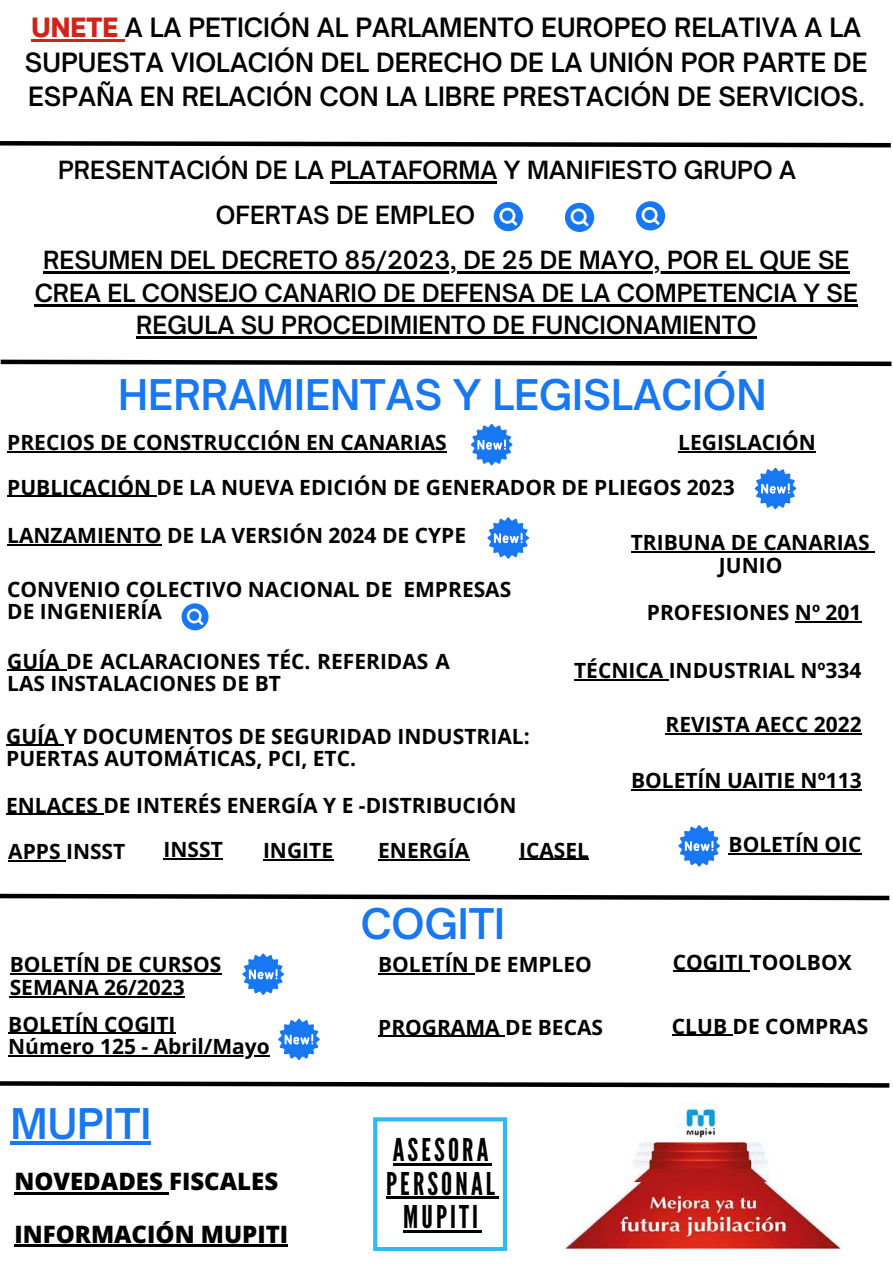
<style>
.page{position:relative;width:893px;height:1264px;background:#fff}
.page>*{position:absolute;margin:0;border:0;box-sizing:border-box;transform-origin:0 0}
.t1{font:600 40.5px "Open Sauce One";color:#1877f2}
.t2{font:31.35px/33.8px "League Gothic";letter-spacing:.1em;color:#000;text-align:center}
.t3{font:600 25.5px/34.8px "Open Sauce One";color:#000}
.t4{font:600 24px/32.5px "Open Sauce One";color:#000;text-align:center}
.t5{font:800 24px/52.5px "Open Sans";color:#000}
.t6{font:700 21px/22.5px "Open Sans";color:#000}
.s1{font-weight:900;color:#d22318}
</style>
<div class="page">
<svg style="left:0;top:141px;width:891px;height:7px"></svg>
<svg style="left:493px;top:202px;width:30px;height:29px"></svg>
<hr style="left:32px;top:39px;width:93px;height:2px;background:#d22318">
<hr style="left:330px;top:181px;width:167px;height:2px;background:#000">
<hr style="left:678px;top:451px;width:138px;height:1px;background:#000">
<hr style="left:43px;top:271px;width:806px;height:2px;background:#000">
<hr style="left:35px;top:304px;width:822px;height:2px;background:#000">
<hr style="left:136px;top:336px;width:620px;height:3px;background:#000">
<svg style="left:565px;top:203px;width:29px;height:29px"></svg>
<svg style="left:635px;top:201px;width:30px;height:29px"></svg>
<svg style="left:181px;top:603px;width:27px;height:27px"></svg>
<hr style="left:519px;top:858px;width:70px;height:1px;background:#000">
<hr style="left:8px;top:860px;width:58px;height:1px;background:#000">
<hr style="left:378px;top:859px;width:91px;height:1px;background:#000">
<hr style="left:631px;top:789px;width:230px;height:1px;background:#000">
<hr style="left:728px;top:853px;width:133px;height:1px;background:#000">
<hr style="left:7px;top:669px;width:59px;height:1px;background:#000">
<hr style="left:164px;top:858px;width:59px;height:1px;background:#000">
<hr style="left:794px;top:621px;width:67px;height:1px;background:#000">
<hr style="left:574px;top:679px;width:94px;height:1px;background:#000">
<hr style="left:6px;top:813px;width:97px;height:1px;background:#000">
<hr style="left:263px;top:859px;width:70px;height:1px;background:#000">
<hr style="left:665px;top:733px;width:196px;height:1px;background:#000">
<hr style="left:6px;top:744px;width:58px;height:1px;background:#000">
<svg style="left:471px;top:424px;width:41px;height:41px"></svg>
<hr style="left:7px;top:451px;width:439px;height:1px;background:#000">
<hr style="left:7px;top:544px;width:155px;height:1px;background:#000">
<svg style="left:487px;top:517px;width:42px;height:41px"></svg>
<hr style="left:630px;top:551px;width:239px;height:1px;background:#000">
<hr style="left:7px;top:495px;width:149px;height:2px;background:#000">
<svg style="left:754px;top:467px;width:42px;height:42px"></svg>
<svg style="left:678px;top:825px;width:42px;height:41px"></svg>
<svg style="left:0;top:359px;width:892px;height:8px"></svg>
<hr style="left:672px;top:1034px;width:60px;height:1px;background:#000">
<svg style="left:242px;top:953px;width:42px;height:41px"></svg>
<hr style="left:8px;top:1032px;width:167px;height:1px;background:#000">
<hr style="left:8px;top:1055px;width:262px;height:1px;background:#000">
<hr style="left:10px;top:973px;width:211px;height:1px;background:#000">
<hr style="left:10px;top:995px;width:175px;height:2px;background:#000">
<hr style="left:378px;top:973px;width:96px;height:1px;background:#000">
<hr style="left:378px;top:1035px;width:127px;height:1px;background:#000">
<hr style="left:672px;top:970px;width:77px;height:1px;background:#000">
<svg style="left:278px;top:1018px;width:42px;height:42px"></svg>
<svg style="left:0;top:893px;width:890px;height:8px"></svg>
<hr style="left:11px;top:1141px;width:140px;height:3px;background:#1877f2">
<svg style="left:373px;top:1117px;width:134px;height:134px"></svg>
<hr style="left:392px;top:1162px;width:99px;height:3px;background:#000">
<hr style="left:386px;top:1196px;width:112px;height:3px;background:#000">
<hr style="left:403px;top:1230px;width:78px;height:2px;background:#000">
<hr style="left:14px;top:1192px;width:155px;height:2px;background:#000">
<hr style="left:14px;top:1244px;width:274px;height:2px;background:#000">
<img style="left:565px;top:1181px;width:275px;height:69px">
<img style="left:633px;top:1102px;width:136px;height:79px">
<svg style="left:0;top:1081px;width:890px;height:7px"></svg>
<p class="t3" style="left:25px;top:10px;width:844px"><span class="s1">UNETE</span> A LA PETICIÓN AL PARLAMENTO EUROPEO RELATIVA A LA<br>SUPUESTA VIOLACIÓN DEL DERECHO DE LA UNIÓN POR PARTE DE<br>ESPAÑA EN RELACIÓN CON LA LIBRE PRESTACIÓN DE SERVICIOS.</p>
<p class="t4" style="left:58px;top:153px;width:739px">PRESENTACIÓN DE LA PLATAFORMA Y MANIFIESTO GRUPO A</p>
<p class="t4" style="left:216px;top:198px;width:261px">OFERTAS DE EMPLEO</p>
<p class="t4" style="left:35px;top:244px;width:824px">RESUMEN DEL DECRETO 85/2023, DE 25 DE MAYO, POR EL QUE SE<br>CREA EL CONSEJO CANARIO DE DEFENSA DE LA COMPETENCIA Y SE<br>REGULA SU PROCEDIMIENTO DE FUNCIONAMIENTO</p>
<h1 class="t1" style="left:118px;top:369px;width:649px">HERRAMIENTAS Y LEGISLACIÓN</h1>
<p class="t6" style="left:7px;top:431px;width:441px">PRECIOS DE CONSTRUCCIÓN EN CANARIAS</p>
<p class="t6" style="left:678px;top:430px;width:139px">LEGISLACIÓN</p>
<p class="t6" style="left:7px;top:475px;width:729px">PUBLICACIÓN DE LA NUEVA EDICIÓN DE GENERADOR DE PLIEGOS 2023</p>
<p class="t6" style="left:7px;top:523px;width:460px">LANZAMIENTO DE LA VERSIÓN 2024 DE CYPE</p>
<p class="t6" style="left:7px;top:577px;width:505px">CONVENIO COLECTIVO NACIONAL DE EMPRESAS<br>DE INGENIERÍA</p>
<p class="t6" style="left:7px;top:649px;width:444px">GUÍA DE ACLARACIONES TÉC. REFERIDAS A<br>LAS INSTALACIONES DE BT</p>
<p class="t6" style="left:6px;top:724px;width:525px">GUÍA Y DOCUMENTOS DE SEGURIDAD INDUSTRIAL:<br>PUERTAS AUTOMÁTICAS, PCI, ETC.</p>
<p class="t6" style="left:630px;top:531px;width:240px;text-align:center">TRIBUNA DE CANARIAS<br>JUNIO</p>
<p class="t6" style="left:647px;top:600px;width:216px">PROFESIONES Nº 201</p>
<p class="t6" style="left:574px;top:658px;width:289px">TÉCNICA INDUSTRIAL Nº334</p>
<p class="t6" style="left:665px;top:712px;width:198px">REVISTA AECC 2022</p>
<p class="t6" style="left:631px;top:768px;width:232px">BOLETÍN UAITIE Nº113</p>
<p class="t6" style="left:263px;top:781px;width:255px;line-height:45.3px;text-indent:-257px">ENLACES DE INTERÉS ENERGÍA Y E -DISTRIBUCIÓN<br>INGITE</p>
<p class="t6" style="left:8px;top:839px;width:119px">APPS INSST</p>
<p class="t6" style="left:378px;top:838px;width:92px">ENERGÍA</p>
<p class="t6" style="left:519px;top:838px;width:71px">ICASEL</p>
<p class="t6" style="left:164px;top:837px;width:61px">INSST</p>
<h1 class="t1" style="left:361px;top:898px;width:146px">COGITI</h1>
<p class="t6" style="left:10px;top:952px;width:213px">BOLETÍN DE CURSOS<br>SEMANA 26/2023</p>
<p class="t6" style="left:378px;top:952px;width:215px">BOLETÍN DE EMPLEO</p>
<p class="t6" style="left:378px;top:1015px;width:226px">PROGRAMA DE BECAS</p>
<p class="t6" style="left:8px;top:1012px;width:263px">BOLETÍN COGITI<br>Número 125 - Abril/Mayo</p>
<h1 class="t1" style="left:11px;top:1098px;width:142px">MUPITI</h1>
<p class="t5" style="left:14px;top:1154px;width:275px">NOVEDADES FISCALES<br>INFORMACIÓN MUPITI</p>
<h2 class="t2" style="left:386px;top:1133px;width:111px">ASESORA<br>PERSONAL<br>MUPITI</h2>
<p class="t6" style="left:728px;top:833px;width:134px">BOLETÍN OIC</p>
<p class="t6" style="left:672px;top:950px;width:180px">COGITI TOOLBOX</p>
<p class="t6" style="left:672px;top:1014px;width:198px">CLUB DE COMPRAS</p>
</div>
